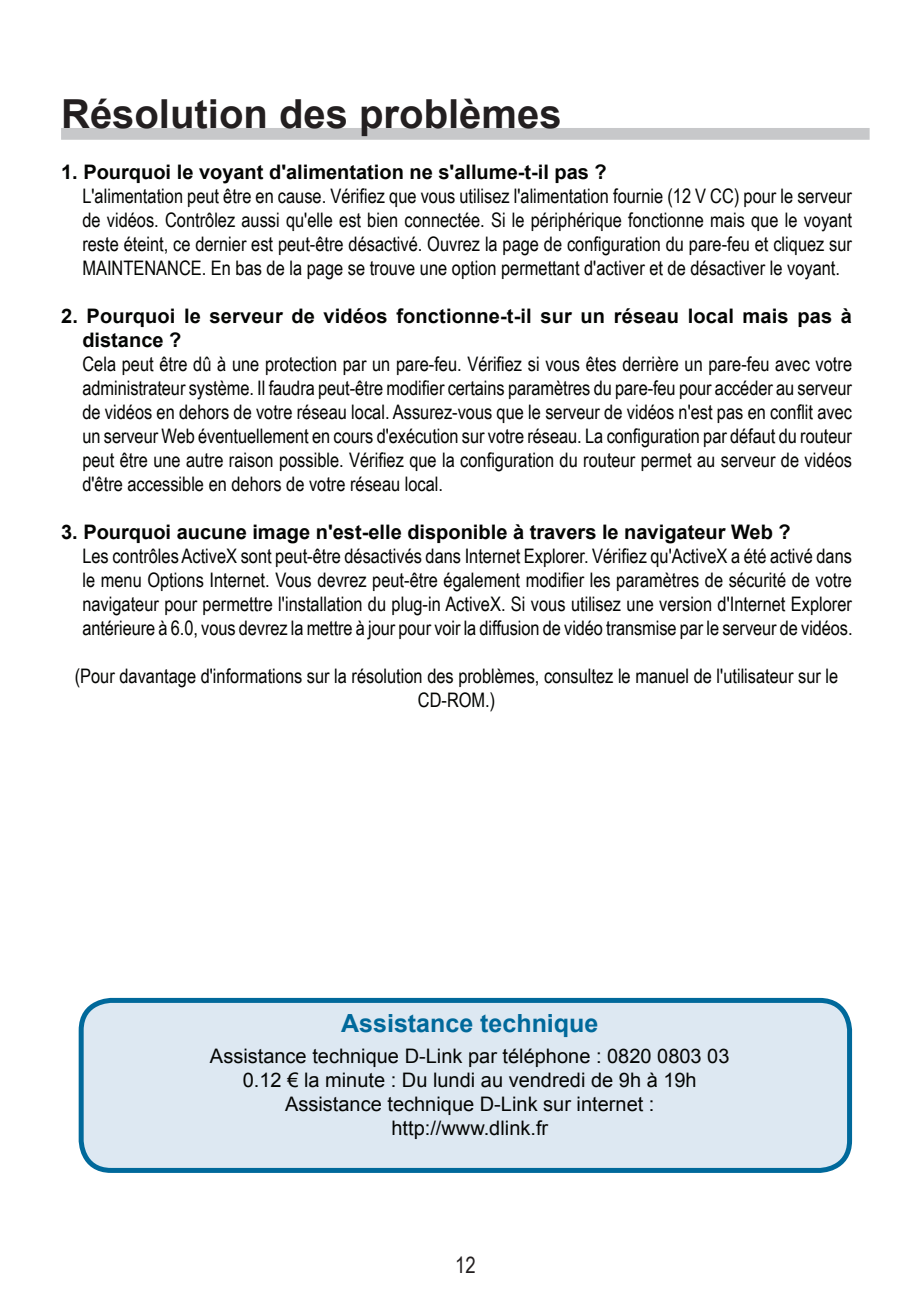
<style>
.page{position:relative;width:922px;height:1297px;background:#fff}
.page>*{position:absolute;margin:0;border:0;box-sizing:border-box;transform-origin:0 0}
.t1{font:700 40px "Arial";color:#231f20}
.t2{font:700 25px "Arial";color:#00699b}
.t3{font:22.5px "Arial Narrow";color:#231f20}
.t4{font:20px/24px "Arial Narrow";color:#040503;text-align:justify}
.t5{font:700 20px/24px "Arial";color:#040503}
.t6{font:20px/24px "Arial";color:#040503;text-align:center}
</style>
<div class="page">
<div style="left:61px;top:128px;width:808px;height:12px;background:#c7c8ca"></div>
<div style="left:81px;top:1000px;width:768px;height:170px;background:#dde8f2;border-radius:30px"></div>
<div style="left:79px;top:998px;width:772px;height:175px;border:5px solid #00699b;border-radius:30px"></div>
<h1 class="t1" style="left:61px;top:88px;width:502px">Résolution des problèmes</h1>
<p class="t5" style="left:61px;top:161px;width:547px">1. Pourquoi le voyant d'alimentation ne s'allume-t-il pas ?</p>
<p class="t4" style="left:82px;top:183px;width:771px">L'alimentation peut être en cause. Vérifiez que vous utilisez l'alimentation fournie (12 V CC) pour le serveur de vidéos. Contrôlez aussi qu'elle est bien connectée. Si le périphérique fonctionne mais que le voyant reste éteint, ce dernier est peut-être désactivé. Ouvrez la page de configuration du pare-feu et cliquez sur MAINTENANCE. En bas de la page se trouve une option permettant d'activer et de désactiver le voyant.</p>
<p class="t5" style="left:82px;top:305px;width:770px;text-indent:-21px">2. Pourquoi le serveur de vidéos fonctionne-t-il sur un réseau local mais pas à distance ?</p>
<p class="t4" style="left:82px;top:351px;width:771px">Cela peut être dû à une protection par un pare-feu. Vérifiez si vous êtes derrière un pare-feu avec votre administrateur système. Il faudra peut-être modifier certains paramètres du pare-feu pour accéder au serveur de vidéos en dehors de votre réseau local. Assurez-vous que le serveur de vidéos n'est pas en conflit avec un serveur Web éventuellement en cours d'exécution sur votre réseau. La configuration par défaut du routeur peut être une autre raison possible. Vérifiez que la configuration du routeur permet au serveur de vidéos d'être accessible en dehors de votre réseau local.</p>
<p class="t5" style="left:61px;top:521px;width:731px">3. Pourquoi aucune image n'est-elle disponible à travers le navigateur Web ?</p>
<p class="t4" style="left:82px;top:543px;width:771px">Les contrôles ActiveX sont peut-être désactivés dans Internet Explorer. Vérifiez qu'ActiveX a été activé dans le menu Options Internet. Vous devrez peut-être également modifier les paramètres de sécurité de votre navigateur pour permettre l'installation du plug-in ActiveX. Si vous utilisez une version d'Internet Explorer antérieure à 6.0, vous devrez la mettre à jour pour voir la diffusion de vidéo transmise par le serveur de vidéos.</p>
<p class="t4" style="left:75px;top:663px;width:764px;text-align:center">(Pour davantage d'informations sur la résolution des problèmes, consultez le manuel de l'utilisateur sur le<br>CD-ROM.)</p>
<p class="t2" style="left:341px;top:1007px;width:259px">Assistance technique</p>
<p class="t6" style="left:210px;top:1045px;width:521px">Assistance technique D-Link par téléphone : 0820 0803 03<br>0.12 € la minute : Du lundi au vendredi de 9h à 19h Assistance technique D-Link sur internet : http://www.dlink.fr</p>
<p class="t3" style="left:455px;top:1248px;width:22px">12</p>
</div>
